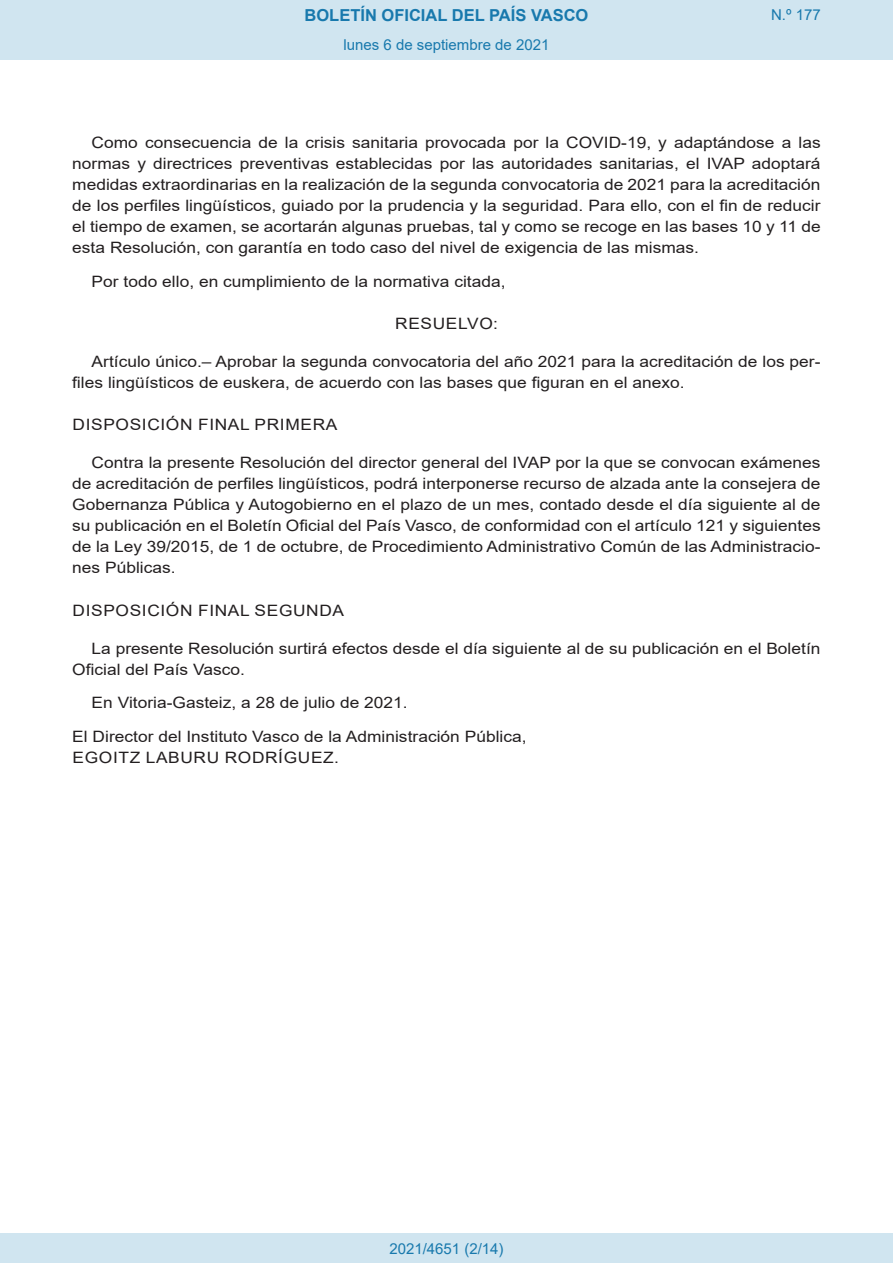
<style>
.page{position:relative;width:893px;height:1263px;background:#fff}
.page>*{position:absolute;margin:0;border:0;box-sizing:border-box;transform-origin:0 0}
.t1{font:700 16.5px "Arial";color:#1879ad}
.BOPVDetalle{font:15.6px/21px "Arial";color:#231f20;text-align:justify;scale:1.11 1}
.BOPVFirmaPuesto{font:15.6px "Arial";color:#231f20;scale:1.11 1}
.BOPVDisposicion{font:15.6px "Arial";letter-spacing:.035em;color:#231f20;scale:1.11 1}
.BOPVFirmaLugFec{font:15.6px "Arial";color:#231f20;scale:1.11 1}
.BOPVFirmaNombre{font:15.6px "Arial";letter-spacing:.035em;color:#231f20;scale:1.11 1}
.BOPVClave{font:15.6px "Arial";letter-spacing:.035em;color:#231f20;scale:1.11 1}
.Paginacion_Centro{font:15px "Arial";color:#1879ad}
</style>
<div class="page">
<div style="left:0;top:0;width:893px;height:60px;background:#d0e5f0"></div>
<div style="left:0;top:1233px;width:893px;height:30px;background:#d0e5f0"></div>
<p class="t1" style="left:305px;top:3px;width:285px">BOLETÍN OFICIAL DEL PAÍS VASCO</p>
<p class="Paginacion_Centro" style="left:343px;top:35px;width:207px">lunes 6 de septiembre de 2021</p>
<p class="Paginacion_Centro" style="left:771px;top:5px;width:51px">N.º 177</p>
<p class="BOPVDetalle" style="left:72px;top:132px;width:676px;text-indent:19px">Como consecuencia de la crisis sanitaria provocada por la COVID-19, y adaptándose a las normas y directrices preventivas establecidas por las autoridades sanitarias, el IVAP adoptará medidas extraordinarias en la realización de la segunda convocatoria de 2021 para la acreditación de los perfiles lingüísticos, guiado por la prudencia y la seguridad. Para ello, con el fin de reducir el tiempo de examen, se acortarán algunas pruebas, tal y como se recoge en las bases 10 y 11 de esta Resolución, con garantía en todo caso del nivel de exigencia de las mismas.</p>
<p class="BOPVDetalle" style="left:92px;top:271px;width:374px">Por todo ello, en cumplimiento de la normativa citada,</p>
<p class="BOPVClave" style="left:395px;top:313px;width:94px">RESUELVO:</p>
<p class="BOPVDetalle" style="left:72px;top:351px;width:676px;text-indent:19px">Artículo único.– Aprobar la segunda convocatoria del año 2021 para la acreditación de los per&shy;files lingüísticos de euskera, de acuerdo con las bases que figuran en el anexo.</p>
<p class="BOPVDisposicion" style="left:73px;top:414px;width:240px">DISPOSICIÓN FINAL PRIMERA</p>
<p class="BOPVDetalle" style="left:72px;top:452px;width:676px;text-indent:19px">Contra la presente Resolución del director general del IVAP por la que se convocan exámenes de acreditación de perfiles lingüísticos, podrá interponerse recurso de alzada ante la consejera de Gobernanza Pública y Autogobierno en el plazo de un mes, contado desde el día siguiente al de su publicación en el Boletín Oficial del País Vasco, de conformidad con el artículo 121 y siguientes de la Ley 39/2015, de 1 de octubre, de Procedimiento Administrativo Común de las Administracio&shy;nes Públicas.</p>
<p class="BOPVDisposicion" style="left:73px;top:599px;width:246px">DISPOSICIÓN FINAL SEGUNDA</p>
<p class="BOPVDetalle" style="left:72px;top:638px;width:676px;text-indent:19px">La presente Resolución surtirá efectos desde el día siguiente al de su publicación en el Boletín<br>Oficial del País Vasco.</p>
<p class="BOPVFirmaLugFec" style="left:92px;top:692px;width:286px">En Vitoria-Gasteiz, a 28 de julio de 2021.</p>
<p class="BOPVFirmaPuesto" style="left:72px;top:726px;width:411px">El Director del Instituto Vasco de la Administración Pública,</p>
<p class="BOPVFirmaNombre" style="left:73px;top:747px;width:241px">EGOITZ LABURU RODRÍGUEZ.</p>
<p class="Paginacion_Centro" style="left:389px;top:1238px;width:116px">2021/4651 (2/14)</p>
</div>
